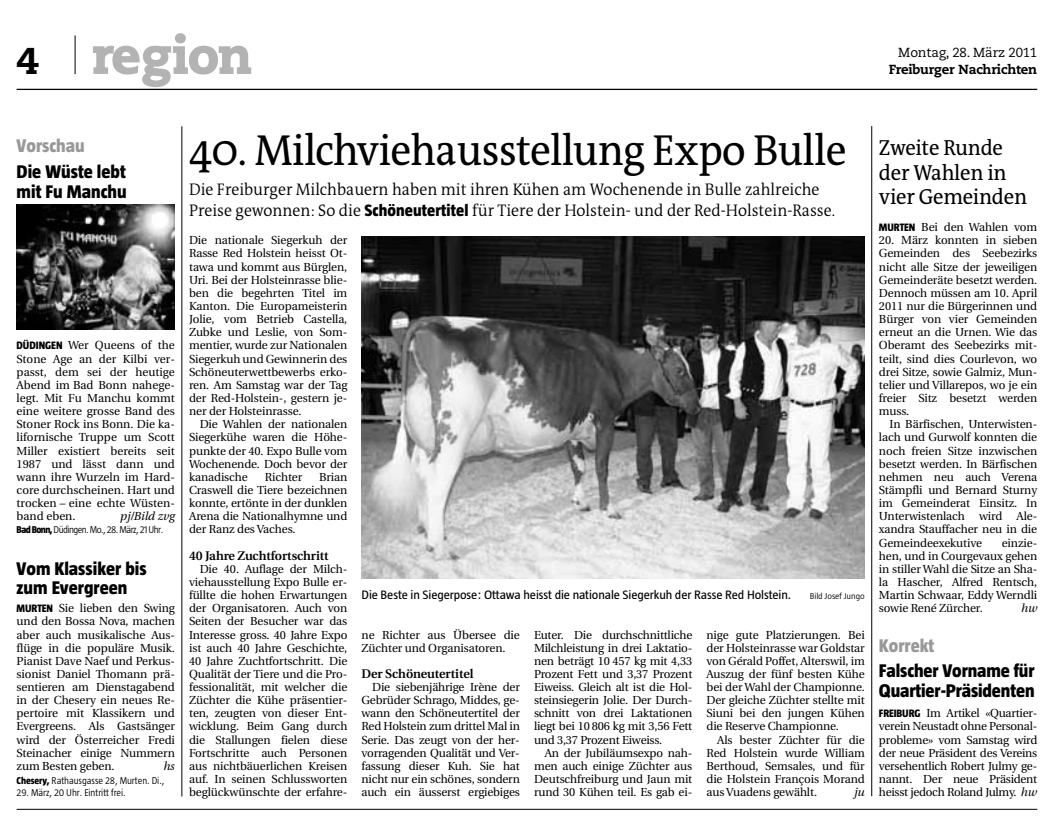
<style>
.page{position:relative;width:1054px;height:818px;background:#fff}
.page>*{position:absolute;margin:0;border:0;box-sizing:border-box;transform-origin:0 0}
.t1{font:800 50px "Caecilia";letter-spacing:-.015em;color:#b3b3b3}
.t2{font:43.75px "The Antiqua B5";letter-spacing:-.02em;color:#000;scale:.95 1}
.t3{font:21.88px/24.4px "The Antiqua B5";letter-spacing:-.015em;color:#000;scale:.95 1}
.t4{font:800 18.75px/19.4px "Taz";color:#000}
.t5{font:800 18.75px "Taz";color:#999}
.t6{font:300 16.88px/21.2px "The Antiqua B4";color:#000;scale:.95 1}
.t7{font:800 13.12px "Caecilia";letter-spacing:-.01em;color:#000}
.t8{font:13.12px "Caecilia";letter-spacing:-.01em;color:#000}
.t9{font:12.5px "Taz";letter-spacing:-.01em;color:#000;scale:1.05 1}
.t10{font:600 12.5px "Utopia";letter-spacing:-.01em;color:#000}
.t11{font:11.62px/13.1px "Utopia";letter-spacing:-.01em;color:#000;text-align:justify}
.t12{font:italic 11.62px "Utopia";color:#000}
.t13{font:300 10.12px "Taz";letter-spacing:-.01em;color:#000}
.t14{font:300 10.12px "Taz";letter-spacing:-.055em;color:#000}
.t15{font:300 8.75px "Taz";letter-spacing:-.01em;color:#000;scale:1.05 1}
.s1{font-size:37.25px;color:#000}
.s2{font-family:"Taz";font-weight:800;font-size:11px}
.s3{font-weight:800}
.s4{font-family:"Taz";font-weight:800}
.s5{font-style:italic}
</style>
<div class="page">
<hr style="left:75px;top:35px;width:1px;height:39px;background:#000">
<hr style="left:17px;top:89px;width:1020px;height:1px;background:#000">
<hr style="left:871px;top:126px;width:1px;height:669px;background:#000">
<hr style="left:182px;top:126px;width:1px;height:670px;background:#000">
<img style="left:362px;top:236px;width:503px;height:342px">
<hr style="left:17px;top:808px;width:1020px;height:1px;background:#000">
<img style="left:17px;top:205px;width:158px;height:124px">
<h1 class="t1" style="left:17px;top:35px;width:237px"><span class="s1">4</span> region</h1>
<p class="t8" style="left:898px;top:47px;width:140px">Montag, 28. März 2011</p>
<p class="t7" style="left:889px;top:64px;width:150px">Freiburger Nachrichten</p>
<h3 class="t5" style="left:17px;top:139px;width:70px">Vorschau</h3>
<h3 class="t4" style="left:17px;top:164px;width:111px">Die Wüste lebt mit Fu Manchu</h3>
<p class="t11" style="left:17px;top:340px;width:160px"><span class="s2">DÜDINGEN</span> Wer Queens of the Stone Age an der Kilbi ver&shy;passt, dem sei der heutige Abend im Bad Bonn nahege&shy;legt. Mit Fu Manchu kommt eine weitere grosse Band des Stoner Rock ins Bonn. Die ka&shy;lifornische Truppe um Scott Miller existiert bereits seit 1987 und lässt dann und wann ihre Wurzeln im Hard&shy;core durchscheinen. Hart und trocken – eine echte Wüsten&shy;band eben.</p>
<p class="t12" style="left:120px;top:511px;width:56px">pj/Bild zvg</p>
<p class="t14" style="left:17px;top:526px;width:148px"><span class="s3">Bad Bonn,</span> Düdingen. Mo., 28. März, 21 Uhr.</p>
<h3 class="t4" style="left:17px;top:560px;width:132px">Vom Klassiker bis zum Evergreen</h3>
<p class="t11" style="left:17px;top:602px;width:160px"><span class="s2">MURTEN</span> Sie lieben den Swing und den Bossa Nova, machen aber auch musikalische Aus&shy;flüge in die populäre Musik.<br>Pianist Dave Naef und Perkus&shy;sionist Daniel Thomann prä&shy;sentieren am Dienstagabend in der Chesery ein neues Re&shy;pertoire mit Klassikern und Evergreens. Als Gastsänger wird der Österreicher Fredi Steinacher einige Nummern zum Besten geben.</p>
<p class="t12" style="left:163px;top:760px;width:13px">hs</p>
<p class="t13" style="left:17px;top:776px;width:149px"><span class="s3">Chesery,</span> Rathausgasse 28, Murten. Di.,</p>
<p class="t13" style="left:17px;top:788px;width:111px">29. März, 20 Uhr. Eintritt frei.</p>
<h2 class="t2" style="left:189px;top:133px;width:694px">40. Milchviehausstellung Expo Bulle</h2>
<h3 class="t6" style="left:189px;top:180px;width:681px">Die Freiburger Milchbauern haben mit ihren Kühen am Wochenende in Bulle zahlreiche<br>Preise gewonnen: So die <span class="s4">Schöneutertitel</span> für Tiere der Holstein- und der Red-Holstein-Rasse.</h3>
<p class="t11" style="left:189px;top:235px;width:160px">Die nationale Siegerkuh der Rasse Red Holstein heisst Ot&shy;tawa und kommt aus Bürglen, Uri. Bei der Holsteinrasse blie&shy;ben die begehrten Titel im Kanton. Die Europameisterin Jolie, vom Betrieb Castella, Zubke und Leslie, von Som&shy;mentier, wurde zur Nationalen Siegerkuh und Gewinnerin des Schöneuterwettbewerbs erko&shy;ren. Am Samstag war der Tag der Red-Holstein-, gestern je&shy;ner der Holsteinrasse.</p>
<p class="t11" style="left:189px;top:418px;width:160px;text-indent:11px">Die Wahlen der nationalen Siegerkühe waren die Höhe&shy;punkte der 40. Expo Bulle vom Wochenende. Doch bevor der kanadische</p>
<p class="t11" style="left:265px;top:471px;width:39px">Richter</p>
<p class="t11" style="left:189px;top:471px;width:160px;text-indent:130px">Brian Craswell die Tiere bezeichnen konnte, ertönte in der dunklen Arena die Nationalhymne und der Ranz des Vaches.</p>
<p class="t10" style="left:189px;top:550px;width:141px">40 Jahre Zuchtfortschritt</p>
<p class="t11" style="left:189px;top:563px;width:160px;text-indent:11px">Die 40. Auflage der Milch&shy;viehausstellung Expo Bulle er&shy;füllte die hohen Erwartungen der Organisatoren. Auch von Seiten der Besucher war das Interesse gross. 40 Jahre Expo ist auch 40 Jahre Geschichte, 40 Jahre Zuchtfortschritt. Die Qualität der Tiere und die Pro&shy;fessionalität, mit welcher die Züchter die Kühe präsentier&shy;ten, zeugten von dieser Ent&shy;wicklung. Beim Gang durch die Stallungen fielen diese Fortschritte auch Personen aus nichtbäuerlichen Kreisen auf. In seinen Schlussworten beglückwünschte der erfahre-</p>
<p class="t9" style="left:362px;top:590px;width:411px">Die Beste in Siegerpose: Ottawa heisst die nationale Siegerkuh der Rasse Red Holstein.</p>
<p class="t15" style="left:810px;top:592px;width:54px">Bild Josef Jungo</p>
<p class="t11" style="left:362px;top:628px;width:160px">ne Richter aus Übersee die<br>Züchter und Organisatoren.</p>
<p class="t10" style="left:362px;top:668px;width:113px">Der Schöneutertitel</p>
<p class="t11" style="left:362px;top:681px;width:160px;text-indent:11px">Die siebenjährige Irène der Gebrüder Schrago, Middes, ge&shy;wann den Schöneutertitel der Red Holstein zum drittel Mal in Serie. Das zeugt von der her&shy;vorragenden Qualität und Ver&shy;fassung dieser Kuh. Sie hat nicht nur ein schönes, sondern auch ein äusserst ergiebiges</p>
<p class="t11" style="left:706px;top:628px;width:160px">nige gute Platzierungen. Bei der Holsteinrasse war Goldstar von Gérald Poffet, Alterswil, im Auszug der fünf besten Kühe bei der Wahl der Championne.<br>Der gleiche Züchter stellte mit Siuni bei den jungen Kühen die Reserve Championne.</p>
<p class="t11" style="left:706px;top:733px;width:160px;text-indent:11px">Als bester Züchter für die Red Holstein wurde William Berthoud, Semsales, und für die Holstein François Morand aus Vuadens gewählt.</p>
<p class="t11" style="left:534px;top:628px;width:160px">Euter. Die durchschnittliche Milchleistung in drei Laktatio&shy;nen beträgt 10 457 kg mit 4,33<br>Prozent Fett und 3,37 Prozent Eiweiss. Gleich alt ist die Hol&shy;steinsiegerin Jolie. Der Durch&shy;schnitt von drei Laktationen liegt bei 10 806 kg mit 3,56 Fett und 3,37 Prozent Eiweiss.</p>
<p class="t11" style="left:534px;top:746px;width:160px;text-indent:11px">An der Jubiläumsexpo nah&shy;men auch einige Züchter aus Deutschfreiburg und Jaun mit rund 30 Kühen teil. Es gab ei-</p>
<p class="t12" style="left:854px;top:787px;width:12px">ju</p>
<h3 class="t3" style="left:879px;top:138px;width:157px">Zweite Runde der Wahlen in vier Gemeinden</h3>
<p class="t11" style="left:879px;top:221px;width:160px"><span class="s2">MURTEN</span> Bei den Wahlen vom</p>
<p class="t11" style="left:879px;top:235px;width:160px">20. März konnten in sieben Gemeinden des Seebezirks nicht alle Sitze der jeweiligen Gemeinderäte besetzt werden.<br>Dennoch müssen am 10. April 2011 nur die Bürgerinnen und Bürger von vier Gemeinden erneut an die Urnen. Wie das Oberamt des Seebezirks mit&shy;teilt, sind dies Courlevon, wo drei Sitze, sowie Galmiz, Mun&shy;telier und Villarepos, wo je ein freier Sitz besetzt werden muss.</p>
<p class="t11" style="left:879px;top:418px;width:160px;text-indent:11px">In Bärfischen, Unterwisten&shy;lach und Gurwolf konnten die noch freien Sitze inzwischen besetzt werden. In Bärfischen nehmen neu auch Verena Stämpfli und Bernard Sturny im Gemeinderat Einsitz. In Unterwistenlach wird Ale&shy;xandra Stauffacher neu in die Gemeindeexekutive</p>
<p class="t11" style="left:879px;top:536px;width:160px;text-indent:123px">einzie&shy;hen, und in Courgevaux gehen in stiller Wahl die Sitze an Sha&shy;la Hascher, Alfred Rentsch, Martin Schwaar, Eddy Werndli sowie René Zürcher.</p>
<p class="t12" style="left:1021px;top:603px;width:18px">hw</p>
<h3 class="t5" style="left:879px;top:638px;width:57px">Korrekt</h3>
<h3 class="t4" style="left:879px;top:663px;width:157px">Falscher Vorname für<br>Quartier-Präsidenten</h3>
<p class="t11" style="left:879px;top:707px;width:160px"><span class="s2">FREIBURG</span> Im Artikel «Quartier&shy;verein Neustadt ohne Personal&shy;probleme» vom Samstag wird der neue Präsident des Vereins versehentlich Robert Julmy ge&shy;nannt. Der neue Präsident heisst jedoch Roland Julmy. <span class="s5">hw</span></p>
</div>
